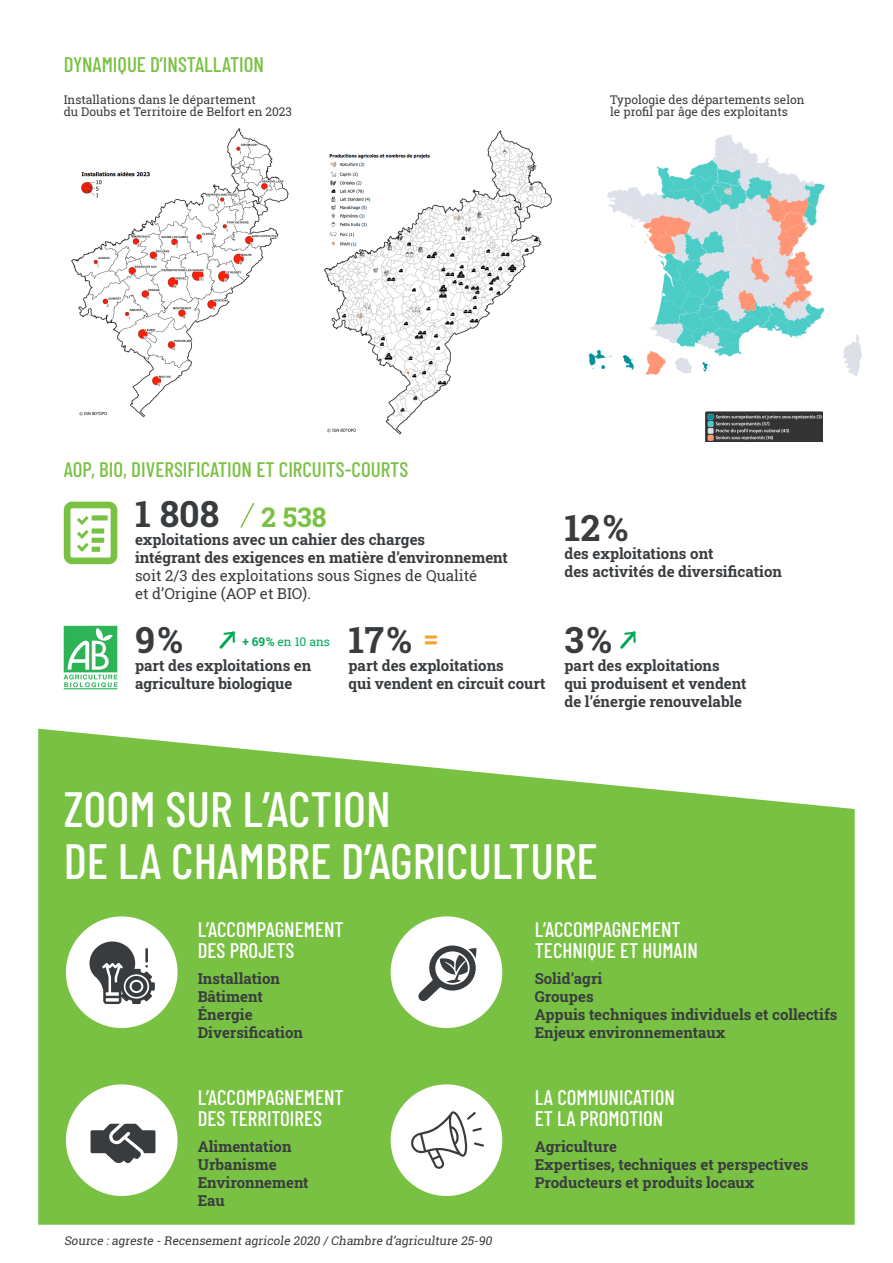
<style>
.page{position:relative;width:893px;height:1263px;background:#fff}
.page>*{position:absolute;margin:0;border:0;box-sizing:border-box;transform-origin:0 0}
.TITRE{font:500 49.5px/52.5px "Barlow Condensed";color:#fff}
.BREVE{font:36px "Roboto Slab";color:#393c3f}
.BREVE-2{font:27px "Roboto Slab";color:#79c142}
.BREVE-3{font:27px "Roboto Slab";color:#f9a229}
.TITRE-2{font:500 21px "Barlow Condensed";color:#fff}
.TITRE-3{font:500 21px "Barlow Condensed";color:#79c142}
.BREVE-4{font:15px/18px "Roboto Slab";color:#393c3f}
.BREVE-5{font:12px/12px "Roboto Slab";color:#393c3f}
.BREVE-6{font:12px "Roboto Slab";color:#00a955}
</style>
<div class="page">
<svg style="left:240px;top:502px;width:15px;height:26px"></svg>
<svg style="left:64px;top:502px;width:53px;height:62px"></svg>
<img style="left:63px;top:625px;width:55px;height:65px">
<svg style="left:219px;top:631px;width:16px;height:18px"></svg>
<svg style="left:38px;top:729px;width:817px;height:496px;background:#85c652"></svg>
<div style="left:66px;top:916px;width:112px;height:112px;background:#fff;border-radius:50%"></div>
<div style="left:391px;top:916px;width:111px;height:112px;background:#fff;border-radius:50%"></div>
<div style="left:66px;top:1084px;width:112px;height:112px;background:#fff;border-radius:50%"></div>
<div style="left:391px;top:1084px;width:111px;height:112px;background:#fff;border-radius:50%"></div>
<svg style="left:89px;top:941px;width:66px;height:63px"></svg>
<svg style="left:418px;top:945px;width:59px;height:56px"></svg>
<svg style="left:91px;top:1124px;width:64px;height:39px"></svg>
<svg style="left:411px;top:1111px;width:73px;height:58px"></svg>
<svg style="left:620px;top:631px;width:16px;height:18px"></svg>
<img style="left:588px;top:134px;width:274px;height:243px">
<img style="left:706px;top:412px;width:117px;height:29px">
<img style="left:71px;top:128px;width:218px;height:289px">
<div style="left:166px;top:126px;width:35px;height:28px;background:#fff"></div>
<div style="left:227px;top:393px;width:69px;height:27px;background:#fff"></div>
<img style="left:324px;top:130px;width:228px;height:305px">
<div style="left:391px;top:116px;width:83px;height:28px;background:#fff"></div>
<div style="left:467px;top:409px;width:83px;height:28px;background:#fff"></div>
<p class="TITRE-3" style="left:64px;top:49px;width:202px">DYNAMIQUE D’INSTALLATION</p>
<p class="BREVE-5" style="left:64px;top:94px;width:230px">Installations dans le département<br>du Doubs et Territoire de Belfort en 2023</p>
<p class="BREVE-5" style="left:610px;top:94px;width:196px">Typologie des départements selon le profil par âge des exploitants</p>
<p class="TITRE-3" style="left:64px;top:454px;width:346px">AOP, BIO, DIVERSIFICATION ET CIRCUITS-COURTS</p>
<p class="BREVE" style="left:135px;top:490px;width:86px">1 808</p>
<p class="BREVE-4" style="left:135px;top:531px;width:292px">exploitations avec un cahier des charges</p>
<p class="BREVE-4" style="left:135px;top:549px;width:374px">intégrant des exigences en matière d’environnement</p>
<p class="BREVE-4" style="left:135px;top:567px;width:344px">soit 2/3 des exploitations sous Signes de Qualité et d’Origine (AOP et BIO).</p>
<p class="BREVE-2" style="left:261px;top:499px;width:67px">2 538</p>
<p class="BREVE" style="left:564px;top:503px;width:65px">12 %</p>
<p class="BREVE-4" style="left:564px;top:544px;width:219px">des exploitations ont<br>des activités de diversification</p>
<p class="BREVE" style="left:349px;top:615px;width:65px">17 %</p>
<p class="BREVE-4" style="left:349px;top:656px;width:199px">part des exploitations<br>qui vendent en circuit court</p>
<p class="BREVE" style="left:135px;top:615px;width:49px">9 %</p>
<p class="BREVE-4" style="left:135px;top:656px;width:178px">part des exploitations en agriculture biologique</p>
<p class="BREVE-6" style="left:242px;top:634px;width:89px">+ 69 % en 10 ans</p>
<p class="BREVE" style="left:564px;top:615px;width:49px">3 %</p>
<p class="BREVE-4" style="left:564px;top:656px;width:183px">part des exploitations<br>qui produisent et vendent de l’énergie renouvelable</p>
<p class="BREVE-3" style="left:423px;top:621px;width:16px">=</p>
<p class="TITRE" style="left:64px;top:779px;width:536px">ZOOM SUR L’ACTION<br>DE LA CHAMBRE D’AGRICULTURE</p>
<p class="TITRE-2" style="left:198px;top:915px;width:148px">L’ACCOMPAGNEMENT</p>
<p class="TITRE-2" style="left:198px;top:936px;width:98px">DES PROJETS</p>
<p class="BREVE-4" style="left:198px;top:969px;width:84px">Installation</p>
<p class="BREVE-4" style="left:198px;top:987px;width:66px">Bâtiment</p>
<p class="BREVE-4" style="left:198px;top:1005px;width:56px">Énergie</p>
<p class="BREVE-4" style="left:198px;top:1023px;width:107px">Diversification</p>
<p class="TITRE-2" style="left:198px;top:1083px;width:148px">L’ACCOMPAGNEMENT</p>
<p class="TITRE-2" style="left:198px;top:1104px;width:126px">DES TERRITOIRES</p>
<p class="BREVE-4" style="left:198px;top:1137px;width:95px">Alimentation</p>
<p class="BREVE-4" style="left:198px;top:1155px;width:80px">Urbanisme</p>
<p class="BREVE-4" style="left:198px;top:1173px;width:112px">Environnement</p>
<p class="BREVE-4" style="left:198px;top:1191px;width:29px">Eau</p>
<p class="BREVE-5" style="left:64px;top:1235px;width:432px">Source :agreste - Recensement agricole 2020 / Chambre d’agriculture 25-90</p>
<p class="TITRE-2" style="left:535px;top:915px;width:148px">L’ACCOMPAGNEMENT</p>
<p class="TITRE-2" style="left:535px;top:936px;width:165px">TECHNIQUE ET HUMAIN</p>
<p class="BREVE-4" style="left:535px;top:969px;width:69px">Solid’agri</p>
<p class="BREVE-4" style="left:535px;top:987px;width:60px">Groupes</p>
<p class="BREVE-4" style="left:535px;top:1005px;width:304px">Appuis techniques individuels et collectifs</p>
<p class="BREVE-4" style="left:535px;top:1023px;width:192px">Enjeux environnementaux</p>
<p class="TITRE-2" style="left:535px;top:1083px;width:142px">LA COMMUNICATION</p>
<p class="TITRE-2" style="left:535px;top:1104px;width:130px">ET LA PROMOTION</p>
<p class="BREVE-4" style="left:535px;top:1137px;width:84px">Agriculture</p>
<p class="BREVE-4" style="left:535px;top:1155px;width:275px">Expertises, techniques et perspectives</p>
<p class="BREVE-4" style="left:535px;top:1173px;width:221px">Producteurs et produits locaux</p>
</div>
